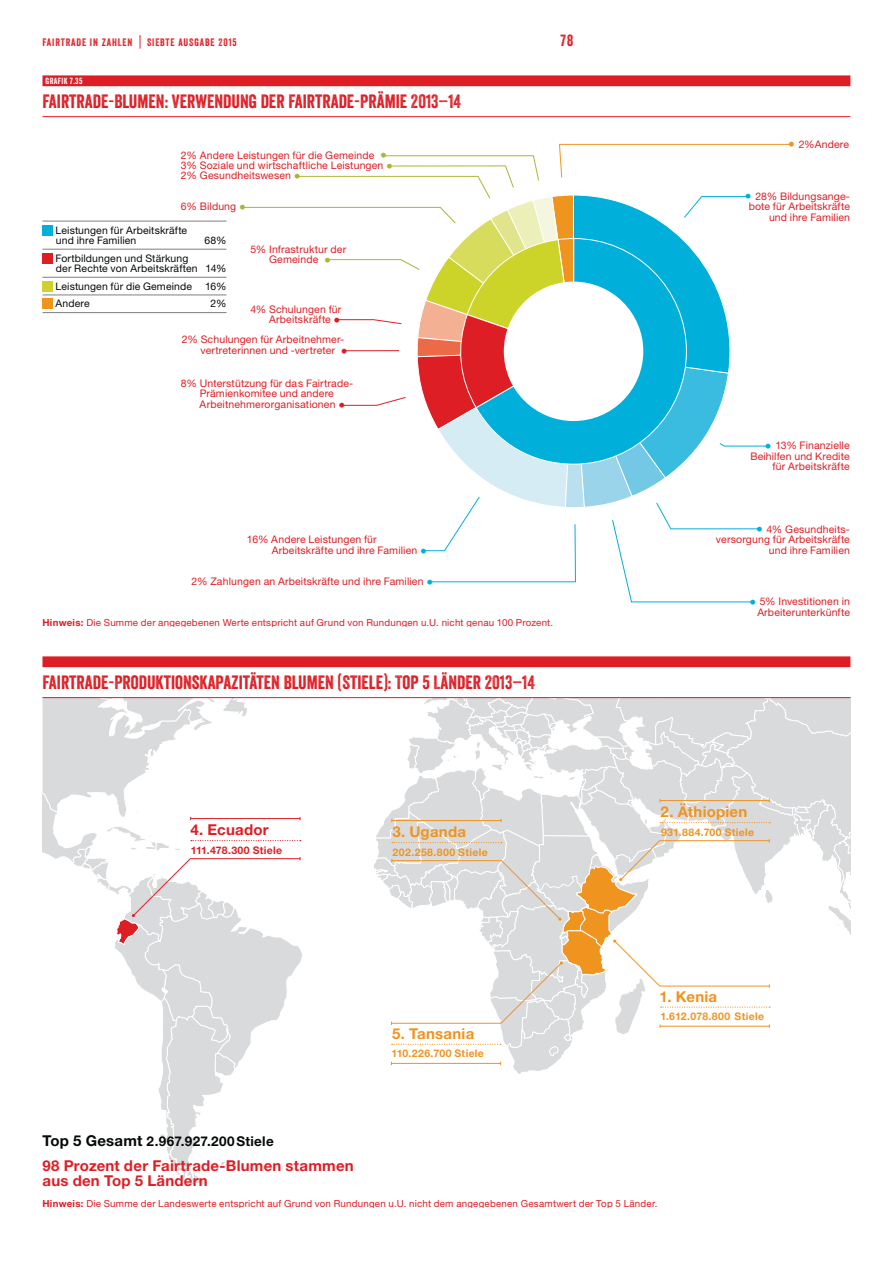
<style>
.page{position:relative;width:893px;height:1263px;background:#fff}
.page>*{position:absolute;margin:0;border:0;box-sizing:border-box;transform-origin:0 0}
.t1{font:18.75px "Veneer";color:#de1e25}
.t2{font:15.75px "Veneer";color:#de1e25}
.t3{font:700 15px/15px "Helvetica Neue LT Std";letter-spacing:.015em;color:#de1e25}
.t4{font:700 15px "Helvetica Neue LT Std";letter-spacing:.015em;color:#f09420}
.t5{font:700 13.5px "Helvetica Neue LT Std";letter-spacing:.02em;color:#050908}
.t6{font:10.5px/10.5px "Helvetica Neue LT Std";letter-spacing:.015em;color:#de1e25;text-align:right}
.t7{font:700 10.5px "Helvetica Neue LT Std";letter-spacing:.03em;color:#f09420}
.t8{font:10.5px "Veneer";letter-spacing:.08em;color:#de1e25}
.t9{font:700 10.5px "Helvetica Neue LT Std";letter-spacing:.03em;color:#de1e25}
.t10{font:10.35px/10.4px "Helvetica Neue LT Std";letter-spacing:.015em;color:#050908}
.t11{font:9.75px "Helvetica Neue LT Std";letter-spacing:.02em;color:#de1e25}
.t12{font:8.55px "Veneer";letter-spacing:.04em;color:#fff}
.s1{font-size:15.75px}
.s2{font-size:13.65px;color:#acb636}
.s3{font-size:13.65px}
.s4{font-size:13.65px;color:#00b0db}
.s5{font-weight:700}
.s6{font-size:13.65px;color:#f09420}
.s7{font-size:15px}
</style>
<div class="page">
<svg style="left:559px;top:144px;width:233px;height:11px"></svg>
<div style="left:42px;top:75px;width:808px;height:11px;background:#de1e25"></div>
<hr style="left:42px;top:116px;width:808px;height:1px;background:#de1e25">
<hr style="left:42px;top:221px;width:184px;height:1px;background:#7e7f7d">
<hr style="left:42px;top:249px;width:184px;height:1px;background:#7e7f7d">
<hr style="left:42px;top:277px;width:184px;height:1px;background:#7e7f7d">
<hr style="left:42px;top:295px;width:184px;height:1px;background:#7e7f7d">
<hr style="left:42px;top:312px;width:184px;height:1px;background:#7e7f7d">
<div style="left:42px;top:225px;width:11px;height:10px;background:#00b0db"></div>
<div style="left:42px;top:253px;width:11px;height:10px;background:#de1e25"></div>
<div style="left:42px;top:281px;width:11px;height:10px;background:#ccd42a"></div>
<div style="left:42px;top:299px;width:11px;height:10px;background:#f09420"></div>
<svg style="left:327px;top:155px;width:441px;height:427px"></svg>
<svg style="left:475px;top:238px;width:212px;height:227px;background:#50b2b2"></svg>
<div style="left:504px;top:282px;width:139px;height:139px;background:#fff;border-radius:50%"></div>
<svg style="left:42px;top:698px;width:262px;height:487px"></svg>
<svg style="left:369px;top:697px;width:482px;height:377px"></svg>
<div style="left:42px;top:656px;width:808px;height:11px;background:#de1e25"></div>
<hr style="left:42px;top:697px;width:808px;height:1px;background:#de1e25">
<p class="t8" style="left:42px;top:37px;width:195px">FAIRTRADE IN ZAHLEN <span class="s1">|</span> SIEBTE AUSGABE 2015</p>
<h2 class="t2" style="left:560px;top:32px;width:14px">78</h2>
<p class="t12" style="left:46px;top:76px;width:38px">GRAFIK 7.35</p>
<h1 class="t1" style="left:42px;top:90px;width:420px">FAIRTRADE-BLUMEN: VERWENDUNG DER FAIRTRADE-PRÄMIE 2013–14</h1>
<p class="t6" style="left:181px;top:150px;width:207px">2% Andere Leistungen für die Gemeinde <span class="s2">•</span></p>
<p class="t6" style="left:181px;top:161px;width:213px">3% Soziale und wirtschaftliche Leistungen <span class="s2">•</span></p>
<p class="t6" style="left:181px;top:171px;width:121px">2% Gesundheitswesen <span class="s2">•</span></p>
<p class="t6" style="left:181px;top:202px;width:66px">6% Bildung <span class="s2">•</span></p>
<p class="t10" style="left:55px;top:226px;width:133px">Leistungen für Arbeitskräfte und ihre Familien</p>
<p class="t10" style="left:204px;top:236px;width:23px">68%</p>
<p class="t10" style="left:56px;top:254px;width:172px">Fortbildungen und Stärkung<br>der Rechte von Arbeitskräften 14%</p>
<p class="t10" style="left:55px;top:282px;width:138px">Leistungen für die Gemeinde</p>
<p class="t10" style="left:205px;top:282px;width:23px">16%</p>
<p class="t10" style="left:56px;top:299px;width:36px">Andere</p>
<p class="t10" style="left:210px;top:299px;width:17px">2%</p>
<p class="t6" style="left:250px;top:245px;width:97px;text-align:center">5% Infrastruktur der<br>Gemeinde <span class="s2">•</span></p>
<p class="t6" style="left:250px;top:304px;width:92px">4% Schulungen für<br>Arbeitskräfte <span class="s3">•</span></p>
<p class="t6" style="left:200px;top:335px;width:148px;text-align:left;text-indent:-19px">2% Schulungen für Arbeitnehmer&shy;vertreterinnen und -vertreter <span class="s3">•</span></p>
<p class="t6" style="left:200px;top:379px;width:155px;text-align:left;text-indent:-19px">8% Unterstützung für das Fairtrade-<br>Prämienkomitee und andere<br>Arbeitnehmerorganisationen <span class="s3">•</span></p>
<p class="t6" style="left:272px;top:535px;width:157px;text-align:left;text-indent:-25px">16% Andere Leistungen für<br>Arbeitskräfte und ihre Familien <span class="s4">•</span></p>
<p class="t6" style="left:191px;top:577px;width:243px">2% Zahlungen an Arbeitskräfte und ihre Familien <span class="s4">•</span></p>
<p class="t11" style="left:42px;top:619px;width:512px"><span class="s5">Hinweis:</span> Die Summe der angegebenen Werte entspricht auf Grund von Rundungen u.U. nicht genau 100 Prozent.</p>
<h1 class="t1" style="left:42px;top:671px;width:494px">FAIRTRADE-PRODUKTIONSKAPAZITÄTEN BLUMEN (STIELE): TOP 5 LÄNDER 2013–14</h1>
<p class="t6" style="left:788px;top:140px;width:62px"><span class="s6">•</span> 2%Andere</p>
<p class="t6" style="left:745px;top:192px;width:106px"><span class="s4">•</span> 28% Bildungsange&shy;bote für Arbeitskräfte und ihre Familien</p>
<p class="t6" style="left:750px;top:441px;width:101px"><span class="s4">•</span> 13% Finanzielle<br>Beihilfen und Kredite für Arbeitskräfte</p>
<p class="t6" style="left:716px;top:525px;width:135px"><span class="s4">•</span> 4% Gesundheits&shy;versorgung für Arbeitskräfte und ihre Familien</p>
<p class="t6" style="left:749px;top:597px;width:102px"><span class="s4">•</span> 5% Investitionen in<br>Arbeiterunterkünfte</p>
<h3 class="t4" style="left:660px;top:806px;width:88px">2. Äthiopien</h3>
<h3 class="t3" style="left:190px;top:824px;width:80px">4. Ecuador</h3>
<p class="t9" style="left:191px;top:846px;width:93px">111.478.300 Stiele</p>
<h3 class="t4" style="left:392px;top:826px;width:75px">3. Uganda</h3>
<p class="t7" style="left:661px;top:828px;width:95px">931.884.700 Stiele</p>
<p class="t7" style="left:392px;top:848px;width:97px">202.258.800 Stiele</p>
<h3 class="t4" style="left:392px;top:1028px;width:84px">5. Tansania</h3>
<p class="t7" style="left:391px;top:1050px;width:94px">110.226.700 Stiele</p>
<h3 class="t4" style="left:659px;top:991px;width:59px">1. Kenia</h3>
<p class="t7" style="left:660px;top:1013px;width:105px">1.612.078.800 Stiele</p>
<p class="t5" style="left:42px;top:1136px;width:233px"><span class="s7">Top 5 Gesamt</span> 2.967.927.200 Stiele</p>
<h3 class="t3" style="left:42px;top:1160px;width:313px">98 Prozent der Fairtrade-Blumen stammen aus den Top 5 Ländern</h3>
<p class="t11" style="left:42px;top:1200px;width:616px"><span class="s5">Hinweis:</span> Die Summe der Landeswerte entspricht auf Grund von Rundungen u.U. nicht dem angegebenen Gesamtwert der Top 5 Länder.</p>
</div>
